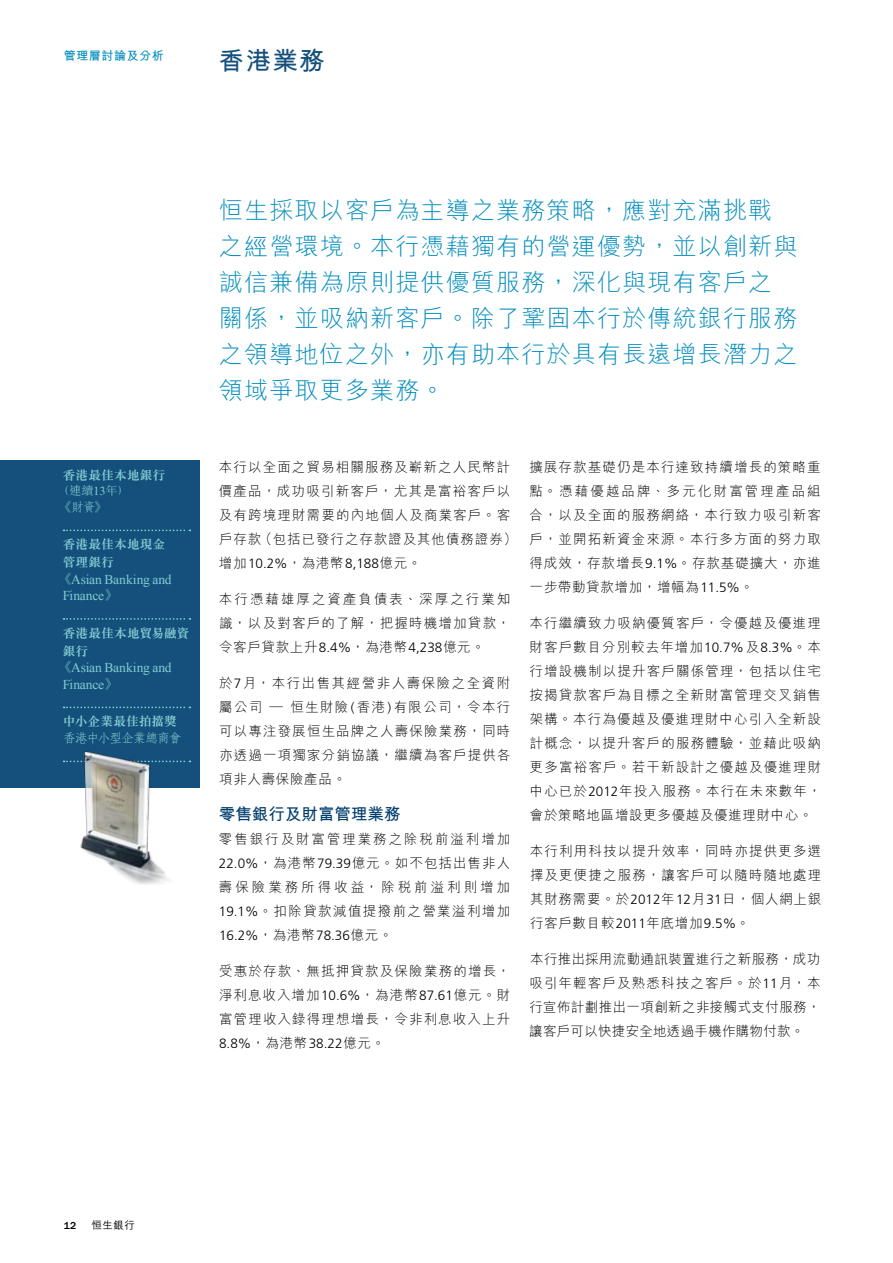
<style>
.page{position:relative;width:893px;height:1263px;background:#fff}
.page>*{position:absolute;margin:0;border:0;box-sizing:border-box;transform-origin:0 0}
.t1{font:700 25.5px "M Hei HK";color:#14507b}
.t2{font:300 24px/36px "M Hei HK";letter-spacing:.05em;color:#008cbb}
.t3{font:700 16.5px "M Hei HK";color:#003e6e}
.t4{font:300 13.5px/24px "M Hei HK";letter-spacing:.085em;color:#000;text-align:justify}
.t5{font:300 13.5px "Frutiger LT Std";color:#000}
.t6{font:13.5px/16.5px "Times New Roman";letter-spacing:-.01em;color:#83ccd2}
.t7{font:300 13.5px "C Fang Song HK";letter-spacing:-.125em;color:#83ccd2}
.t8{font:700 12.75px/18px "M Sung HK";letter-spacing:.005em;color:#83ccd2}
.t9{font:700 12px "M Hei HK";letter-spacing:.05em;color:#008cbb}
.t10{font:300 12px "M Sung HK";color:#83ccd2}
.t11{font:500 10.5px "M Hei HK";color:#000}
.t12{font:500 10.5px "ITC Franklin Gothic Std";color:#000}
.s1{font-family:"Times New Roman MT Std";font-weight:400}
.s2{font-family:"C Fang Song HK";font-weight:300}
.s3{font-family:"M Hei HK"}
.s4{font-family:"Frutiger LT Std"}
</style>
<div class="page">
<div style="left:0;top:460px;width:200px;height:327px;background:#14507b"></div>
<svg style="left:64px;top:529px;width:126px;height:2px"></svg>
<svg style="left:64px;top:618px;width:126px;height:2px"></svg>
<svg style="left:64px;top:706px;width:126px;height:2px"></svg>
<img style="left:45px;top:751px;width:154px;height:134px">
<p class="t9" style="left:64px;top:46px;width:102px">管理層討論及分析</p>
<h1 class="t1" style="left:219px;top:42px;width:107px">香港業務</h1>
<p class="t8" style="left:63px;top:466px;width:104px">香港最佳本地銀行</p>
<p class="t10" style="left:58px;top:482px;width:73px">（連續<span class="s1">13</span>年）</p>
<p class="t7" style="left:58px;top:497px;width:51px">《財資》</p>
<p class="t8" style="left:63px;top:535px;width:104px">香港最佳本地現金管理銀行</p>
<p class="t6" style="left:63px;top:570px;width:111px;text-indent:-5px"><span class="s2">《</span>Asian Banking and<br>Finance<span class="s2">》</span></p>
<p class="t8" style="left:63px;top:623px;width:128px">香港最佳本地貿易融資銀行</p>
<p class="t6" style="left:63px;top:659px;width:111px;text-indent:-5px"><span class="s2">《</span>Asian Banking and<br>Finance<span class="s2">》</span></p>
<p class="t8" style="left:63px;top:712px;width:116px">中小企業最佳拍擋獎</p>
<p class="t7" style="left:63px;top:728px;width:121px">香港中小型企業總商會</p>
<h2 class="t2" style="left:219px;top:191px;width:580px">恒生採取以客戶為主導之業務策略，應對充滿挑戰之經營環境。本行憑藉獨有的營運優勢，並以創新與誠信兼備為原則提供優質服務，深化與現有客戶之關係，並吸納新客戶。除了鞏固本行於傳統銀行服務之領導地位之外，亦有助本行於具有長遠增長潛力之領域爭取更多業務。</h2>
<p class="t4" style="left:219px;top:455px;width:300px;text-align:left">本行以全面之貿易相關服務及嶄新之人民幣計價產品，成功吸引新客戶，尤其是富裕客戶以及有跨境理財需要的內地個人及商業客戶。客戶存款（包括已發行之存款證及其他債務證券）</p>
<p class="t5" style="left:219px;top:556px;width:204px"><span class="s3">增加</span>10.2%<span class="s3">，為港幣</span>8,188<span class="s3">億元。</span></p>
<p class="t4" style="left:219px;top:587px;width:293px">本行憑藉雄厚之資產負債表、深厚之行業知識，以及對客戶的了解，把握時機增加貸款，令客戶貸款上升<span class="s4">8.4%</span>，為港幣<span class="s4">4,238</span>億元。</p>
<p class="t4" style="left:219px;top:671px;width:293px">於<span class="s4">7</span>月，本行出售其經營非人壽保險之全資附屬公司 — 恒生財險<span class="s4">(</span>香港<span class="s4">)</span>有限公司，令本行可以專注發展恒生品牌之人壽保險業務，同時亦透過一項獨家分銷協議，繼續為客戶提供各項非人壽保險產品。</p>
<p class="t3" style="left:219px;top:802px;width:183px">零售銀行及財富管理業務</p>
<p class="t4" style="left:219px;top:827px;width:293px">零售銀行及財富管理業務之除稅前溢利增加<span class="s4">22.0%</span>，為港幣<span class="s4">79.39</span>億元。如不包括出售非人壽保險業務所得收益，除稅前溢利則增加<span class="s4">19.1%</span>。扣除貸款減值提撥前之營業溢利增加</p>
<p class="t5" style="left:219px;top:928px;width:175px">16.2%<span class="s3">，為港幣</span>78.36<span class="s3">億元。</span></p>
<p class="t4" style="left:219px;top:959px;width:293px">受惠於存款、無抵押貸款及保險業務的增長，淨利息收入增加<span class="s4">10.6%</span>，為港幣<span class="s4">87.61</span>億元。財富管理收入錄得理想增長，令非利息收入上升</p>
<p class="t5" style="left:219px;top:1036px;width:167px">8.8%<span class="s3">，為港幣</span>38.22<span class="s3">億元。</span></p>
<p class="t4" style="left:529px;top:455px;width:293px">擴展存款基礎仍是本行達致持續增長的策略重點。憑藉優越品牌、多元化財富管理產品組合，以及全面的服務網絡，本行致力吸引新客戶，並開拓新資金來源。本行多方面的努力取得成效，存款增長<span class="s4">9.1%</span>。存款基礎擴大，亦進一步帶動貸款增加，增幅為<span class="s4">11.5%</span>。</p>
<p class="t4" style="left:530px;top:611px;width:293px">本行繼續致力吸納優質客戶，令優越及優進理財客戶數目分別較去年增加<span class="s4">10.7%</span>及<span class="s4">8.3%</span>。本行增設機制以提升客戶關係管理，包括以住宅按揭貸款客戶為目標之全新財富管理交叉銷售架構。本行為優越及優進理財中心引入全新設計概念，以提升客戶的服務體驗，並藉此吸納更多富裕客戶。若干新設計之優越及優進理財中心已於<span class="s4">2012</span>年投入服務。本行在未來數年，會於策略地區增設更多優越及優進理財中心。</p>
<p class="t4" style="left:530px;top:839px;width:293px">本行利用科技以提升效率，同時亦提供更多選擇及更便捷之服務，讓客戶可以隨時隨地處理其財務需要。於<span class="s4">2012</span>年<span class="s4">12</span>月<span class="s4">31</span>日，個人網上銀行客戶數目較<span class="s4">2011</span>年底增加<span class="s4">9.5%</span>。</p>
<p class="t4" style="left:529px;top:947px;width:293px">本行推出採用流動通訊裝置進行之新服務，成功吸引年輕客戶及熟悉科技之客戶。於<span class="s4">11</span>月，本行宣佈計劃推出一項創新之非接觸式支付服務，讓客戶可以快捷安全地透過手機作購物付款。</p>
<p class="t12" style="left:64px;top:1219px;width:14px">12</p>
<p class="t11" style="left:91px;top:1217px;width:45px">恒生銀行</p>
</div>
